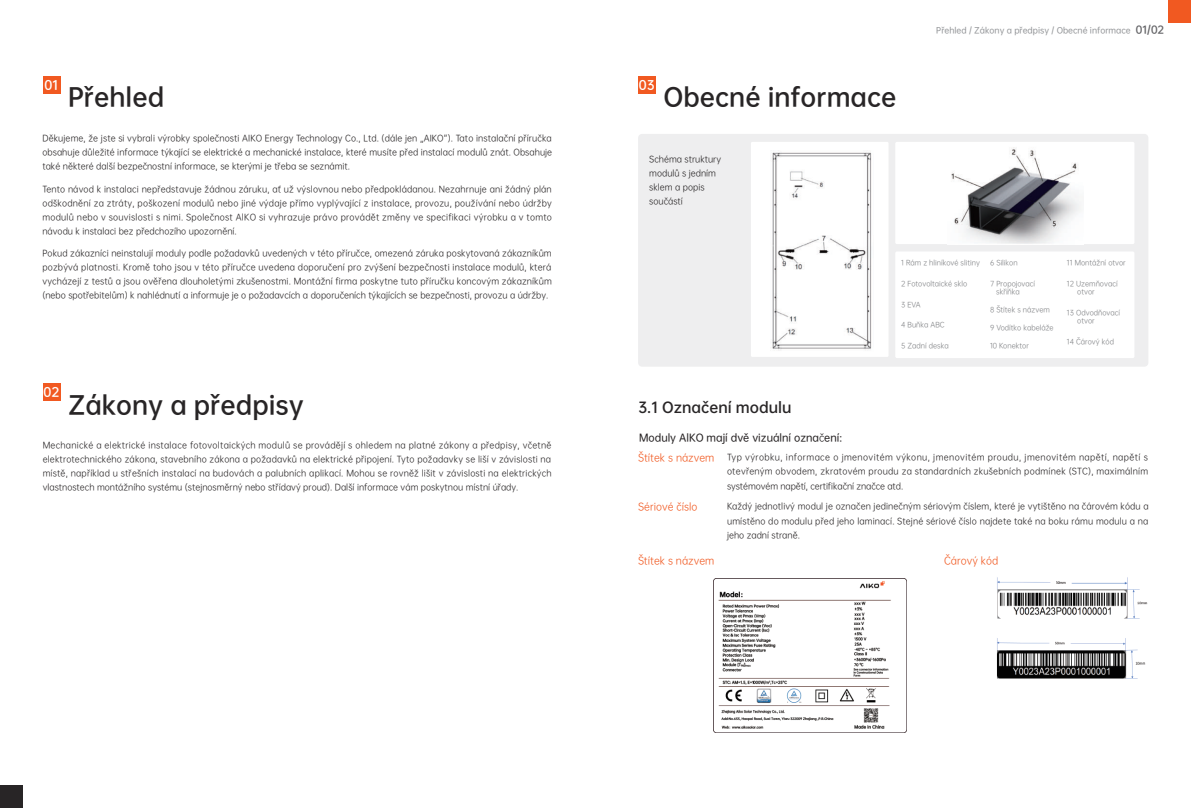
<style>
.page{position:relative;width:1191px;height:808px;background:#fff}
.page>*{position:absolute;margin:0;border:0;box-sizing:border-box;transform-origin:0 0}
.t1{font:24px "OPPO Sans B";color:#282526}
.t2{font:14px "OPPO Sans B";color:#282526}
.t3{font:12px "OPPO Sans B";color:#fff}
.t4{font:10px "OPPO Sans R";color:#f15921}
.t5{font:10px "OPPO Sans M";color:#231f20}
.t6{font:8.5px/14px "OPPO Sans R";color:#282526;text-align:justify}
.t7{font:8px "OPPO Sans M";color:#939598}
.t8{font:7px/8.4px "OPPO Sans R";color:#808285}
.s1{font-family:"OPPO Sans B";font-size:10px;color:#636366}
.s2{font-family:"OPPO Sans R"}
</style>
<div class="page">
<div style="left:638px;top:134px;width:510px;height:233px;background:#eeeeef;border-radius:4px"></div>
<div style="left:751px;top:142px;width:137px;height:215px;background:#fff"></div>
<div style="left:895px;top:142px;width:239px;height:102px;background:#fff;border-radius:2px"></div>
<div style="left:895px;top:251px;width:239px;height:107px;background:#fff;border-radius:2px"></div>
<img style="left:772px;top:151px;width:100px;height:200px">
<img style="left:951px;top:147px;width:130px;height:97px">
<div style="left:1168px;top:0;width:23px;height:23px;background:#f15921"></div>
<div style="left:0;top:785px;width:23px;height:23px;background:#282526"></div>
<div style="left:775px;top:578px;width:57px;height:13px;background:#665a5d"></div>
<hr style="left:595px;top:0;width:1px;height:808px;background:#231f20">
<hr style="left:553px;top:77px;width:1px;height:674px;background:#231f20">
<hr style="left:638px;top:77px;width:1px;height:674px;background:#231f20">
<div style="left:43px;top:76px;width:18px;height:18px;background:#f15921"></div>
<div style="left:43px;top:383px;width:18px;height:18px;background:#f15921"></div>
<div style="left:638px;top:76px;width:18px;height:18px;background:#f15921"></div>
<img style="left:997px;top:638px;width:148px;height:41px">
<img style="left:997px;top:577px;width:151px;height:41px">
<img style="left:713px;top:579px;width:194px;height:153px">
<h3 class="t3" style="left:45px;top:75px;width:15px">01</h3>
<h1 class="t1" style="left:68px;top:77px;width:98px">Přehled</h1>
<p class="t6" style="left:42px;top:131px;width:511px">Děkujeme, že jste si vybrali výrobky společnosti AIKO Energy Technology Co., Ltd. (dále jen „AIKO”). Tato instalační příručka obsahuje důležité informace týkající se elektrické a mechanické instalace, které musíte před instalací modulů znát. Obsahuje také některé další bezpečnostní informace, se kterými je třeba se seznámit.</p>
<p class="t6" style="left:42px;top:181px;width:511px">Tento návod k instalaci nepředstavuje žádnou záruku, ať už výslovnou nebo předpokládanou. Nezahrnuje ani žádný plán odškodnění za ztráty, poškození modulů nebo jiné výdaje přímo vyplývající z instalace, provozu, používání nebo údržby modulů nebo v souvislosti s nimi. Společnost AlKO si vyhrazuje právo provádět změny ve specifikaci výrobku a v tomto návodu k instalaci bez předchozího upozornění.</p>
<p class="t6" style="left:42px;top:246px;width:511px">Pokud zákazníci neinstalují moduly podle požadavků uvedených v této příručce, omezená záruka poskytovaná zákazníkům pozbývá platnosti. Kromě toho jsou v této příručce uvedena doporučení pro zvýšení bezpečnosti instalace modulů, která vycházejí z testů a jsou ověřena dlouholetými zkušenostmi. Montážní firma poskytne tuto příručku koncovým zákazníkům (nebo spotřebitelům) k nahlédnutí a informuje je o požadavcích a doporučeních týkajících se bezpečnosti, provozu a údržby.</p>
<h3 class="t3" style="left:44px;top:382px;width:17px">02</h3>
<h1 class="t1" style="left:68px;top:384px;width:237px">Zákony a předpisy</h1>
<p class="t6" style="left:43px;top:437px;width:510px">Mechanické a elektrické instalace fotovoltaických modulů se provádějí s ohledem na platné zákony a předpisy, včetně elektrotechnického zákona, stavebního zákona a požadavků na elektrické připojení. Tyto požadavky se liší v závislosti na místě, například u střešních instalací na budovách a palubních aplikací. Mohou se rovněž lišit v závislosti na elektrických vlastnostech montážního systému (stejnosměrný nebo střídavý proud). Další informace vám poskytnou místní úřady.</p>
<h3 class="t3" style="left:639px;top:75px;width:17px">03</h3>
<h1 class="t1" style="left:663px;top:77px;width:235px">Obecné informace</h1>
<p class="t6" style="left:649px;top:152px;width:73px;text-align:left">Schéma struktury modulů s jedním sklem a popis součástí</p>
<p class="t7" style="left:936px;top:24px;width:229px">Přehled / Zákony a předpisy / Obecné informace <span class="s1">01/02</span></p>
<p class="t8" style="left:901px;top:258px;width:80px">1 Rám z hliníkové slitiny</p>
<p class="t8" style="left:901px;top:279px;width:68px">2 Fotovoltaické sklo</p>
<p class="t8" style="left:901px;top:299px;width:21px">3 EVA</p>
<p class="t8" style="left:901px;top:320px;width:45px">4 Buňka ABC</p>
<p class="t8" style="left:901px;top:341px;width:49px">5 Zadní deska</p>
<p class="t8" style="left:990px;top:258px;width:29px">6 Silikon</p>
<p class="t8" style="left:996px;top:279px;width:40px;text-indent:-6px">7 Propojovací skříňka</p>
<p class="t8" style="left:990px;top:305px;width:61px">8 Štítek s názvem</p>
<p class="t8" style="left:990px;top:323px;width:65px">9 Vodítko kabeláže</p>
<p class="t8" style="left:990px;top:341px;width:40px">10 Konektor</p>
<p class="t8" style="left:1067px;top:258px;width:60px">11 Montážní otvor</p>
<p class="t8" style="left:1077px;top:279px;width:42px;text-indent:-10px">12 Uzemňovací otvor</p>
<p class="t8" style="left:1077px;top:308px;width:44px;text-indent:-10px">13 Odvodňovací otvor</p>
<p class="t8" style="left:1067px;top:337px;width:49px">14 Čárový kód</p>
<h2 class="t2" style="left:638px;top:395px;width:155px">3.1 Označení modulu</h2>
<p class="t5" style="left:639px;top:429px;width:204px">Moduly AlKO mají dvě vizuální ozna<span class="s2">č</span>ení:</p>
<p class="t6" style="left:727px;top:449px;width:422px;line-height:14.4px">Typ výrobku, informace o jmenovitém výkonu, jmenovitém proudu, jmenovitém napětí, napětí s otevřeným obvodem, zkratovém proudu za standardních zkušebních podmínek (STC), maximálním systémovém napětí, certifikační značce atd.</p>
<p class="t6" style="left:727px;top:498px;width:423px;line-height:14.4px">Každý jednotlivý modul je označen jedinečným sériovým číslem, které je vytištěno na čárovém kódu a umístěno do modulu před jeho laminací. Stejné sériové číslo najdete také na boku rámu modulu a na jeho zadní straně.</p>
<p class="t4" style="left:638px;top:450px;width:78px">Štítek s názvem</p>
<p class="t4" style="left:638px;top:498px;width:61px">Sériové číslo</p>
<p class="t4" style="left:638px;top:553px;width:78px">Štítek s názvem</p>
<p class="t4" style="left:944px;top:553px;width:56px">Čárový kód</p>
</div>
